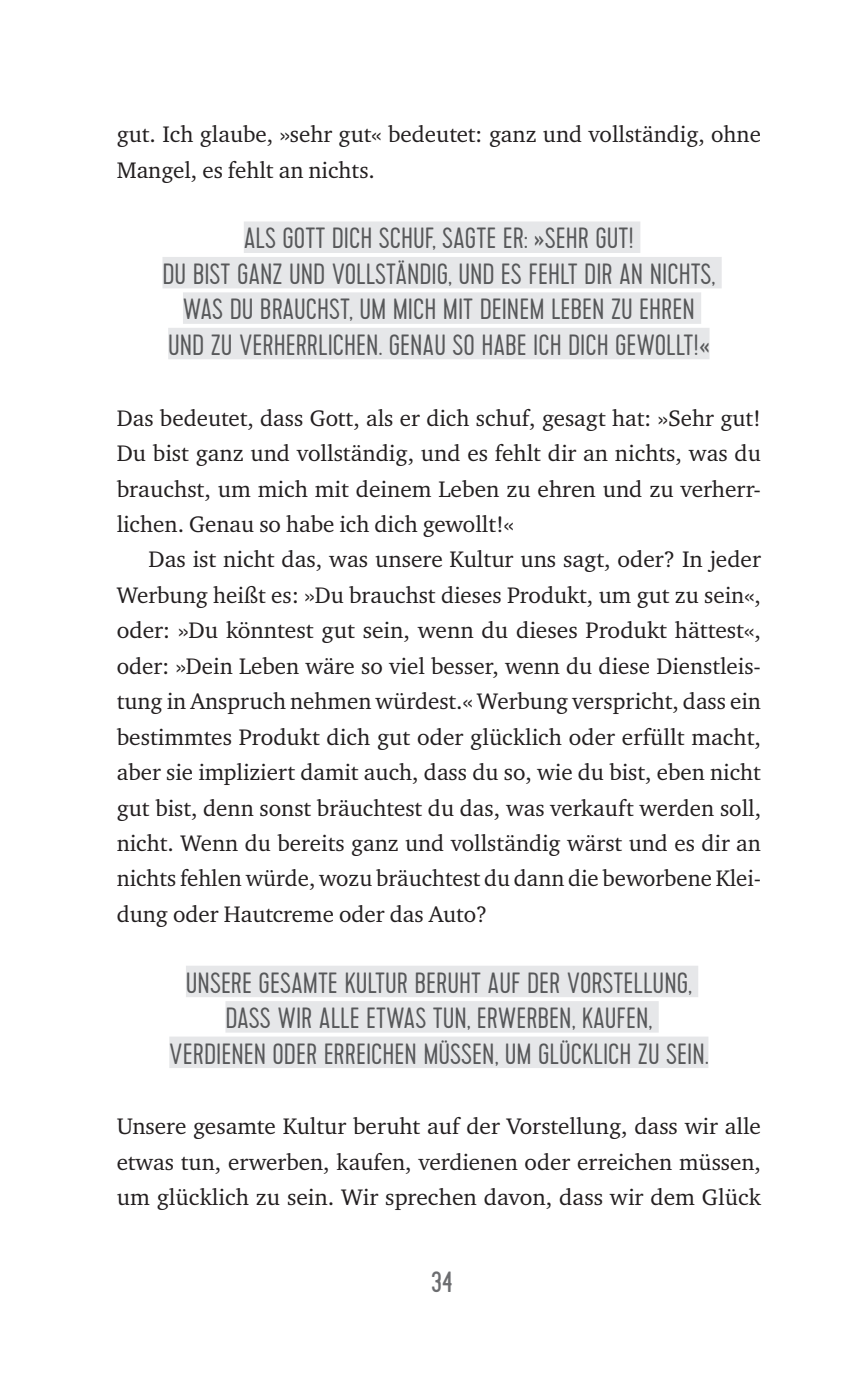
<style>
.page{position:relative;width:865px;height:1375px;background:#fff}
.page>*{position:absolute;margin:0;border:0;box-sizing:border-box;transform-origin:0 0}
.t1{font:300 29.25px/35.6px "Cervo";color:#57585a;text-align:center}
.t2{font:29.25px "Cervo";color:#6c6d70}
.t3{font:22.95px/35.6px "Charter ITC Pro";color:#231f20;text-align:justify}
</style>
<div class="page">
<div style="left:244px;top:221px;width:396px;height:32px;background:#e6e7e9"></div>
<div style="left:162px;top:257px;width:560px;height:31px;background:#e6e7e9"></div>
<div style="left:183px;top:292px;width:518px;height:32px;background:#e6e7e9"></div>
<div style="left:168px;top:328px;width:541px;height:31px;background:#e6e7e9"></div>
<div style="left:186px;top:966px;width:512px;height:31px;background:#e6e7e9"></div>
<div style="left:225px;top:1001px;width:434px;height:32px;background:#e6e7e9"></div>
<div style="left:169px;top:1037px;width:539px;height:31px;background:#e6e7e9"></div>
<p class="t3" style="left:117px;top:116px;width:646px">gut. Ich glaube, »sehr gut« bedeutet: ganz und vollständig, ohne<br>Mangel, es fehlt an nichts.</p>
<p class="t1" style="left:162px;top:222px;width:554px">ALS GOTT DICH SCHUF, SAGTE ER: »SEHR GUT!<br>DU BIST GANZ UND VOLLSTÄNDIG, UND ES FEHLT DIR AN NICHTS, WAS DU BRAUCHST, UM MICH MIT DEINEM LEBEN ZU EHREN UND ZU VERHERRLICHEN. GENAU SO HABE ICH DICH GEWOLLT!«</p>
<p class="t3" style="left:117px;top:400px;width:646px">Das bedeutet, dass Gott, als er dich schuf, gesagt hat: »Sehr gut!<br>Du bist ganz und vollständig, und es fehlt dir an nichts, was du brauchst, um mich mit deinem Leben zu ehren und zu verherr&shy;lichen. Genau so habe ich dich gewollt!«</p>
<p class="t3" style="left:117px;top:541px;width:646px;text-indent:32px">Das ist nicht das, was unsere Kultur uns sagt, oder? In jeder Werbung heißt es: »Du brauchst dieses Produkt, um gut zu sein«, oder: »Du könntest gut sein, wenn du dieses Produkt hättest«, oder: »Dein Leben wäre so viel besser, wenn du diese Dienstleis&shy;tung in Anspruch nehmen würdest.« Werbung verspricht, dass ein bestimmtes Produkt dich gut oder glücklich oder erfüllt macht, aber sie impliziert damit auch, dass du so, wie du bist, eben nicht gut bist, denn sonst bräuchtest du das, was verkauft werden soll, nicht. Wenn du bereits ganz und vollständig wärst und es dir an nichts fehlen würde, wozu bräuchtest du dann die beworbene Klei&shy;dung oder Hautcreme oder das Auto?</p>
<p class="t1" style="left:169px;top:966px;width:540px">UNSERE GESAMTE KULTUR BERUHT AUF DER VORSTELLUNG,<br>DASS WIR ALLE ETWAS TUN, ERWERBEN, KAUFEN,<br>VERDIENEN ODER ERREICHEN MÜSSEN, UM GLÜCKLICH ZU SEIN.</p>
<p class="t3" style="left:117px;top:1108px;width:646px">Unsere gesamte Kultur beruht auf der Vorstellung, dass wir alle etwas tun, erwerben, kaufen, verdienen oder erreichen müssen, um glücklich zu sein. Wir sprechen davon, dass wir dem Glück</p>
<p class="t2" style="left:431px;top:1265px;width:23px">34</p>
</div>
